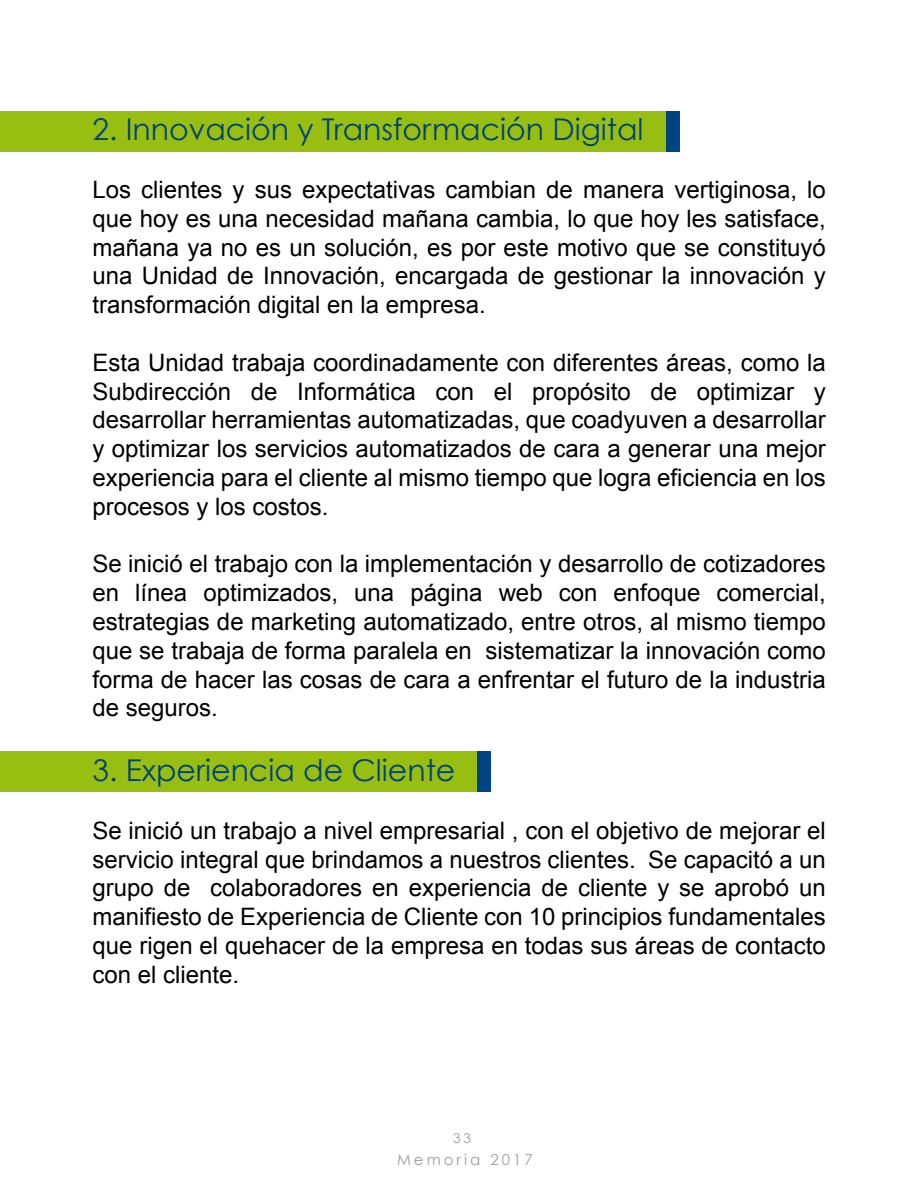
<style>
.page{position:relative;width:918px;height:1188px;background:#fff}
.page>*{position:absolute;margin:0;border:0;box-sizing:border-box;transform-origin:0 0}
.t1{font:30px "Century Gothic";color:#004377}
.t2{font:24px/28.8px "Arial";color:#000;text-align:justify}
.t3{font:15px "Century Gothic";letter-spacing:.2em;color:#9e9da2}
.t4{font:13.5px "Century Gothic";color:#9e9da2}
</style>
<div class="page">
<div style="left:0;top:111px;width:676px;height:40px;background:#98be11"></div>
<svg style="left:666px;top:111px;width:13px;height:40px"></svg>
<div style="left:0;top:752px;width:488px;height:40px;background:#98be11"></div>
<svg style="left:478px;top:752px;width:12px;height:40px"></svg>
<p class="t1" style="left:92px;top:109px;width:553px">2. Innovación y Transformación Digital</p>
<p class="t2" style="left:92px;top:175px;width:735px">Los clientes y sus expectativas cambian de manera vertiginosa, lo que hoy es una necesidad mañana cambia, lo que hoy les satisface, mañana ya no es un solución, es por este motivo que se constituyó una Unidad de Innovación, encargada de gestionar la innovación y transformación digital en la empresa.</p>
<p class="t2" style="left:92px;top:348px;width:735px">Esta Unidad trabaja coordinadamente con diferentes áreas, como la Subdirección de Informática con el propósito de optimizar y desarrollar herramientas automatizadas, que coadyuven a desarrollar y optimizar los servicios automatizados de cara a generar una mejor experiencia para el cliente al mismo tiempo que logra eficiencia en los procesos y los costos.</p>
<p class="t2" style="left:92px;top:550px;width:735px">Se inició el trabajo con la implementación y desarrollo de cotizadores en línea optimizados, una página web con enfoque comercial, estrategias de marketing automatizado, entre otros, al mismo tiempo que se trabaja de forma paralela en sistematizar la innovación como forma de hacer las cosas de cara a enfrentar el futuro de la industria de seguros.</p>
<p class="t1" style="left:92px;top:749px;width:364px">3. Experiencia de Cliente</p>
<p class="t2" style="left:92px;top:816px;width:735px">Se inició un trabajo a nivel empresarial , con el objetivo de mejorar el servicio integral que brindamos a nuestros clientes. Se capacitó a un grupo de colaboradores en experiencia de cliente y se aprobó un manifiesto de Experiencia de Cliente con 10 principios fundamentales que rigen el quehacer de la empresa en todas sus áreas de contacto con el cliente.</p>
<p class="t4" style="left:453px;top:1129px;width:19px">33</p>
<p class="t3" style="left:397px;top:1149px;width:137px">Memoria 2017</p>
</div>
